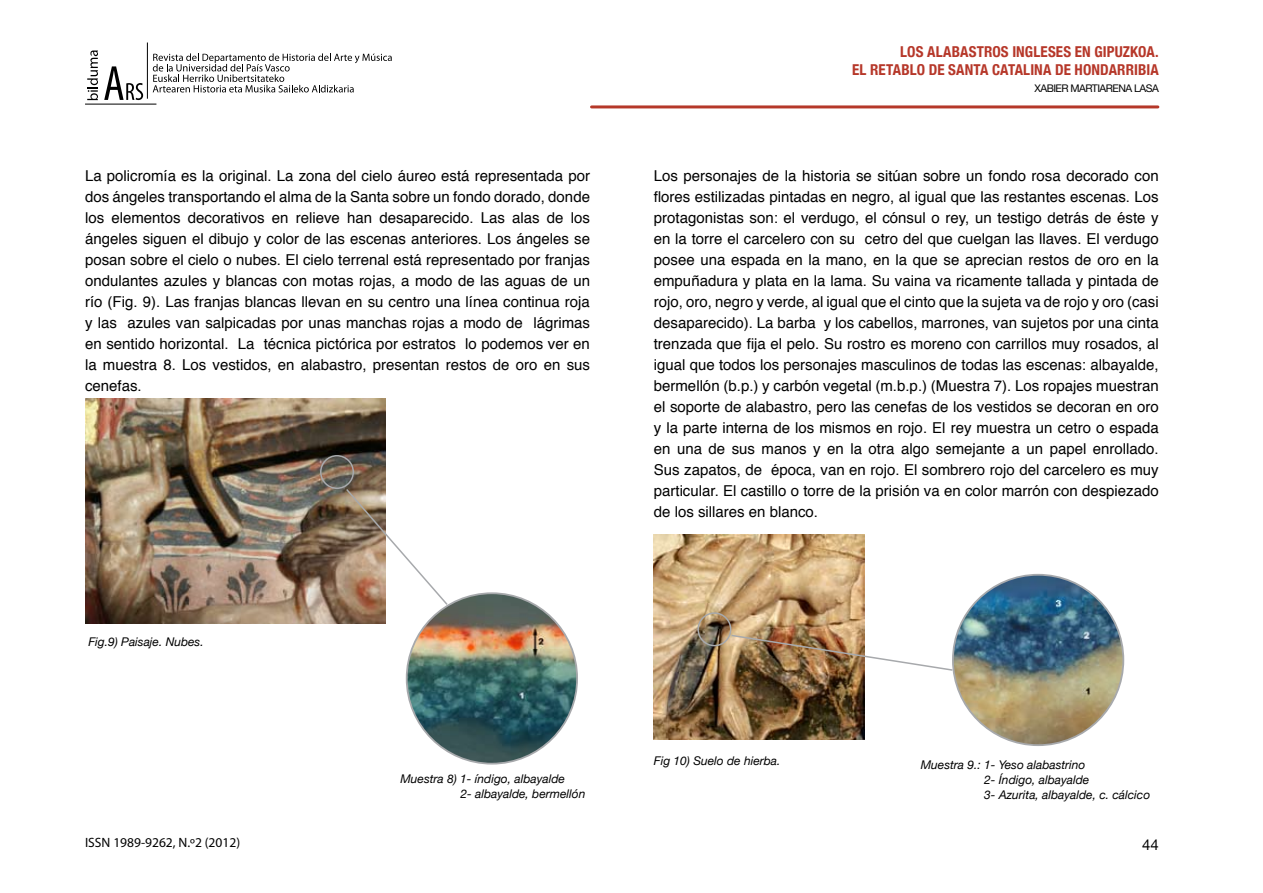
<style>
.page{position:relative;width:1263px;height:893px;background:#fff}
.page>*{position:absolute;margin:0;border:0;box-sizing:border-box;transform-origin:0 0}
.t1{font:15px/21px "Helvetica";color:#000;text-align:justify}
.t2{font:700 condensed 15px/18px "Helvetica Neue";letter-spacing:.01em;color:#b63729;text-align:right}
.t3{font:15px "Helvetica Neue";color:#000}
.t4{font:13.5px "Myriad Pro";color:#000}
.t5{font:italic 12px/15px "Helvetica Neue";color:#000}
.t6{font:10.5px "Helvetica Neue";letter-spacing:-.05em;color:#000}
</style>
<div class="page">
<svg style="left:104px;top:66px;width:39px;height:34px"></svg>
<svg style="left:87px;top:50px;width:11px;height:50px"></svg>
<hr style="left:85px;top:104px;width:71px;height:1px;background:#000">
<svg style="left:153px;top:53px;width:239px;height:39px"></svg>
<hr style="left:147px;top:43px;width:1px;height:56px;background:#000">
<hr style="left:591px;top:105px;width:567px;height:3px;background:#b53829">
<img style="left:85px;top:399px;width:300px;height:225px">
<img style="left:407px;top:593px;width:170px;height:171px;border-radius:85px">
<svg style="left:345px;top:487px;width:104px;height:119px"></svg>
<div style="left:320px;top:455px;width:34px;height:34px;border:2px solid #a7a9ac;border-radius:50%"></div>
<img style="left:654px;top:534px;width:211px;height:206px">
<img style="left:953px;top:575px;width:170px;height:170px;border-radius:85px">
<img style="left:730px;top:634px;width:224px;height:38px">
<div style="left:697px;top:612px;width:34px;height:34px;border:2px solid #a7a9ac;border-radius:50%"></div>
<p class="t2" style="left:852px;top:42px;width:308px">LOS ALABASTROS INGLESES EN GIPUZKOA.<br>EL RETABLO DE SANTA CATALINA DE HONDARRIBIA</p>
<p class="t6" style="left:1034px;top:82px;width:126px">XABIER MARTIARENA LASA</p>
<p class="t1" style="left:85px;top:166px;width:506px">La policromía es la original. La zona del cielo áureo está representada por dos ángeles transportando el alma de la Santa sobre un fondo dorado, donde los elementos decorativos en relieve han desaparecido. Las alas de los ángeles siguen el dibujo y color de las escenas anteriores. Los ángeles se posan sobre el cielo o nubes. El cielo terrenal está representado por franjas ondulantes azules y blancas con motas rojas, a modo de las aguas de un río (Fig. 9). Las franjas blancas llevan en su centro una línea continua roja y las azules van salpicadas por unas manchas rojas a modo de lágrimas en sentido horizontal. La técnica pictórica por estratos lo podemos ver en la muestra 8. Los vestidos, en alabastro, presentan restos de oro en sus cenefas.</p>
<p class="t1" style="left:654px;top:166px;width:506px">Los personajes de la historia se sitúan sobre un fondo rosa decorado con flores estilizadas pintadas en negro, al igual que las restantes escenas. Los protagonistas son: el verdugo, el cónsul o rey, un testigo detrás de éste y en la torre el carcelero con su cetro del que cuelgan las llaves. El verdugo posee una espada en la mano, en la que se aprecian restos de oro en la empuñadura y plata en la lama. Su vaina va ricamente tallada y pintada de rojo, oro, negro y verde, al igual que el cinto que la sujeta va de rojo y oro (casi desaparecido). La barba y los cabellos, marrones, van sujetos por una cinta trenzada que fija el pelo. Su rostro es moreno con carrillos muy rosados, al igual que todos los personajes masculinos de todas las escenas: albayalde, bermellón (b.p.) y carbón vegetal (m.b.p.) (Muestra 7). Los ropajes muestran el soporte de alabastro, pero las cenefas de los vestidos se decoran en oro y la parte interna de los mismos en rojo. El rey muestra un cetro o espada en una de sus manos y en la otra algo semejante a un papel enrollado.<br>Sus zapatos, de época, van en rojo. El sombrero rojo del carcelero es muy particular. El castillo o torre de la prisión va en color marrón con despiezado de los sillares en blanco.</p>
<p class="t5" style="left:88px;top:634px;width:117px">Fig.9) Paisaje. Nubes.</p>
<p class="t4" style="left:85px;top:835px;width:157px">ISSN 1989-9262, N.º2 (2012)</p>
<p class="t5" style="left:460px;top:771px;width:126px;text-indent:-60px">Muestra 8) 1- índigo, albayalde<br>2- albayalde, bermellón</p>
<p class="t5" style="left:654px;top:753px;width:128px">Fig 10) Suelo de hierba.</p>
<p class="t5" style="left:984px;top:757px;width:168px;text-indent:-63px">Muestra 9.: 1- Yeso alabastrino<br>2- Índigo, albayalde<br>3- Azurita, albayalde, c. cálcico</p>
<p class="t3" style="left:1142px;top:836px;width:18px">44</p>
</div>
